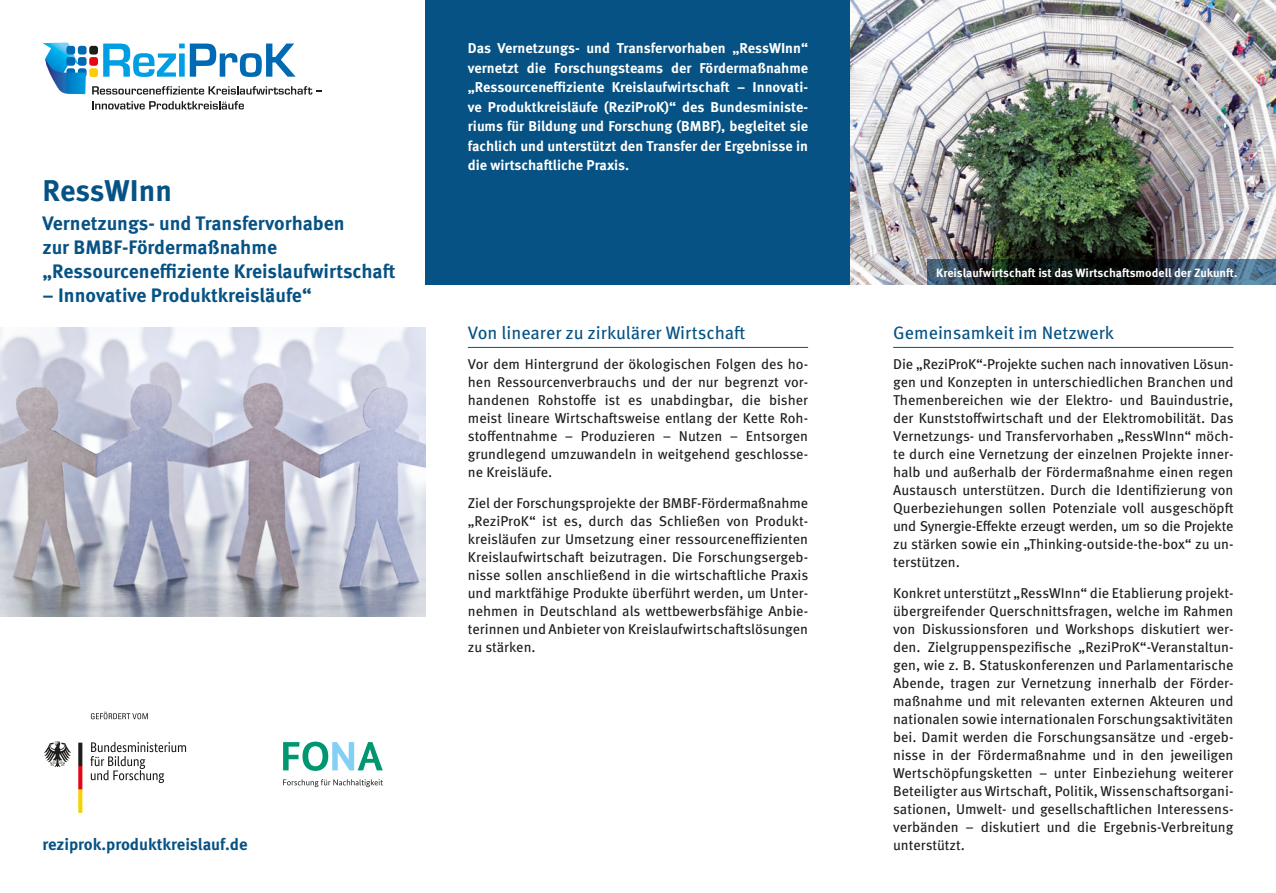
<style>
.page{position:relative;width:1276px;height:893px;background:#fff}
.page>*{position:absolute;margin:0;border:0;box-sizing:border-box;transform-origin:0 0}
.t1{font:700 30px "Meta OT";color:#065284}
.t2{font:700 19.5px/24px "Meta OT";color:#065284}
.Headline{font:18px "Meta OT";color:#065284}
.t3{font:700 16.5px "Meta OT";color:#065284}
.Body_9_12{font:14.25px/18px "Meta OT";color:#1d1d1b;text-align:justify}
.Body_hf_9_5_13_negat{font:700 14.25px/19.5px "Meta OT";color:#fff;text-align:justify}
.Bildunterschrift{font:700 12px "Meta OT";letter-spacing:-.005em;color:#fff}
</style>
<div class="page">
<hr style="left:468px;top:347px;width:340px;height:1px;background:#065284">
<div style="left:425px;top:0;width:425px;height:285px;background:#065284"></div>
<img style="left:850px;top:0;width:426px;height:285px">
<svg style="left:927px;top:259px;width:349px;height:26px;background:#253740"></svg>
<hr style="left:893px;top:347px;width:340px;height:1px;background:#065284">
<img style="left:0;top:327px;width:425px;height:290px">
<svg style="left:103px;top:44px;width:193px;height:33px"></svg>
<div style="left:89px;top:46px;width:9px;height:9px;background:#1d1d1b;border-radius:3px"></div>
<div style="left:89px;top:57px;width:9px;height:9px;background:#e30613;border-radius:3px"></div>
<div style="left:89px;top:68px;width:9px;height:9px;background:#fc0;border-radius:3px"></div>
<svg style="left:43px;top:43px;width:43px;height:51px"></svg>
<svg style="left:92px;top:86px;width:230px;height:9px"></svg>
<svg style="left:92px;top:101px;width:152px;height:8px"></svg>
<svg style="left:90px;top:742px;width:96px;height:41px"></svg>
<svg style="left:44px;top:741px;width:27px;height:26px"></svg>
<svg style="left:78px;top:743px;width:4px;height:70px"></svg>
<svg style="left:91px;top:712px;width:57px;height:7px"></svg>
<svg style="left:283px;top:742px;width:100px;height:29px"></svg>
<svg style="left:283px;top:779px;width:100px;height:8px"></svg>
<p class="t1" style="left:43px;top:173px;width:131px">RessWInn</p>
<p class="t2" style="left:43px;top:212px;width:354px">Vernetzungs- und Transfervorhaben<br>zur BMBF-Fördermaßnahme „Ressourceneffiziente Kreislaufwirtschaft</p>
<p class="t2" style="left:43px;top:284px;width:271px">– Innovative Produktkreisläufe“</p>
<p class="Body_hf_9_5_13_negat" style="left:468px;top:39px;width:342px">Das Vernetzungs- und Transfervorhaben „RessWInn“ vernetzt die Forschungsteams der Fördermaßnahme „Ressourceneffiziente Kreislaufwirtschaft – Innovati&shy;ve Produktkreisläufe (ReziProK)“ des Bundesministe&shy;riums für Bildung und Forschung (BMBF), begleitet sie fachlich und unterstützt den Transfer der Ergebnisse in die wirtschaftliche Praxis.</p>
<p class="Headline" style="left:468px;top:322px;width:279px">Von linearer zu zirkulärer Wirtschaft</p>
<p class="Body_9_12" style="left:468px;top:356px;width:342px">Vor dem Hintergrund der ökologischen Folgen des ho&shy;hen Ressourcenverbrauchs und der nur begrenzt vor&shy;handenen Rohstoffe ist es unabdingbar, die bisher meist lineare Wirtschaftsweise entlang der Kette Roh&shy;stoffentnahme – Produzieren – Nutzen – Entsorgen grundlegend umzuwandeln in weitgehend geschlosse&shy;ne Kreisläufe.</p>
<p class="Body_9_12" style="left:468px;top:495px;width:342px">Ziel der Forschungsprojekte der BMBF-Fördermaßnahme „ReziProK“ ist es, durch das Schließen von Produkt&shy;kreisläufen zur Umsetzung einer ressourceneffizienten Kreislaufwirtschaft beizutragen. Die Forschungsergeb&shy;nisse sollen anschließend in die wirtschaftliche Praxis und marktfähige Produkte überführt werden, um Unter&shy;nehmen in Deutschland als wettbewerbsfähige Anbie&shy;terinnen und Anbieter von Kreislaufwirtschaftslösungen zu stärken.</p>
<p class="Bildunterschrift" style="left:936px;top:265px;width:303px">Kreislaufwirtschaft ist das Wirtschaftsmodell der Zukunft.</p>
<p class="Headline" style="left:893px;top:322px;width:223px">Gemeinsamkeit im Netzwerk</p>
<p class="Body_9_12" style="left:893px;top:356px;width:342px">Die „ReziProK“-Projekte suchen nach innovativen Lösun&shy;gen und Konzepten in unterschiedlichen Branchen und Themenbereichen wie der Elektro- und Bauindustrie, der Kunststoffwirtschaft und der Elektromobilität. Das Vernetzungs- und Transfervorhaben „RessWInn“ möch&shy;te durch eine Vernetzung der einzelnen Projekte inner&shy;halb und außerhalb der Fördermaßnahme einen regen Austausch unterstützen. Durch die Identifizierung von Querbeziehungen sollen Potenziale voll ausgeschöpft und Synergie-Effekte erzeugt werden, um so die Projekte zu stärken sowie ein „Thinking-outside-the-box“ zu un&shy;terstützen.</p>
<p class="Body_9_12" style="left:893px;top:585px;width:342px">Konkret unterstützt „RessWInn“ die Etablierung projekt&shy;übergreifender Querschnittsfragen, welche im Rahmen von Diskussionsforen und Workshops diskutiert wer&shy;den. Zielgruppenspezifische „ReziProK“-Veranstaltun&shy;gen, wie z. B. Statuskonferenzen und Parlamentarische Abende, tragen zur Vernetzung innerhalb der Förder&shy;maßnahme und mit relevanten externen Akteuren und nationalen sowie internationalen Forschungsaktivitäten bei. Damit werden die Forschungsansätze und -ergeb&shy;nisse in der Fördermaßnahme und in den jeweiligen Wertschöpfungsketten – unter Einbeziehung weiterer Beteiligter aus Wirtschaft, Politik, Wissenschaftsorgani&shy;sationen, Umwelt- und gesellschaftlichen Interessens&shy;verbänden – diskutiert und die Ergebnis-Verbreitung</p>
<p class="t3" style="left:43px;top:835px;width:207px">reziprok.produktkreislauf.de</p>
<p class="Body_9_12" style="left:893px;top:837px;width:73px">unterstützt.</p>
</div>
